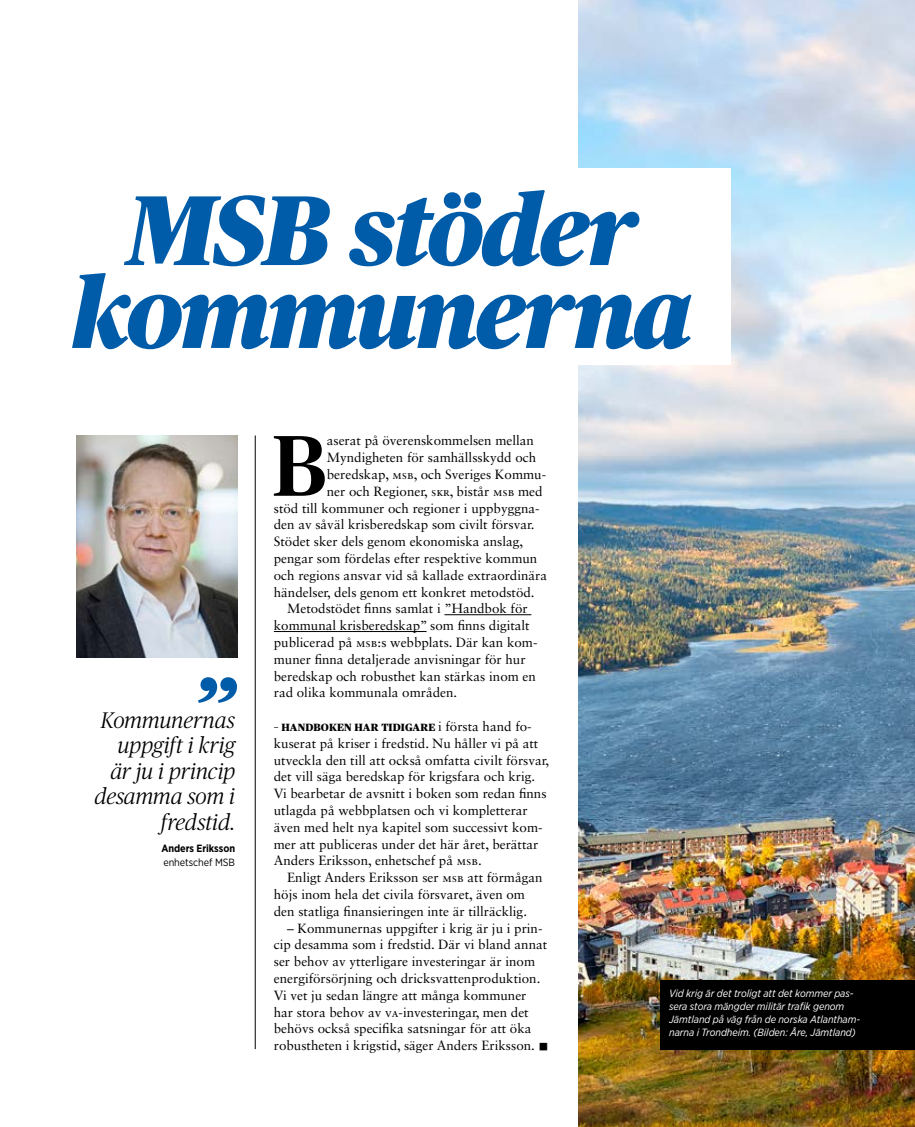
<style>
.page{position:relative;width:915px;height:1127px;background:#fff}
.page>*{position:absolute;margin:0;border:0;box-sizing:border-box;transform-origin:0 0}
.t1{font:italic 900 99px/82.9px "Publico Headline";letter-spacing:-.02em;color:#005ca9;text-align:center}
.t2{font:500 86.1px "Publico Headline";color:#000}
.t3{font:italic 300 22.5px/25.5px "Publico Headline";letter-spacing:-.005em;color:#000;text-align:right}
.t4{font:13.35px/16.8px "Sabon LT Std";color:#000}
.t5{font:800 12.3px "Publico Headline";letter-spacing:.005em;color:#000}
.t6{font:italic 10.5px/12.9px "Gotham Narrow";letter-spacing:-.005em;color:#fff}
.t7{font:700 10.5px "Gotham Narrow";letter-spacing:-.005em;color:#000}
.t8{font:10.5px "Gotham Narrow";letter-spacing:-.005em;color:#000}
.s1{font-size:12px}
.s2{font-family:"Sabon LT Std";font-weight:400;font-size:13.35px}
</style>
<div class="page">
<hr style="left:444px;top:614px;width:87px;height:1px;background:#000">
<hr style="left:274px;top:631px;width:152px;height:1px;background:#000">
<img style="left:77px;top:435px;width:160px;height:223px">
<svg style="left:198px;top:677px;width:39px;height:26px"></svg>
<hr style="left:255px;top:435px;width:1px;height:614px;background:#000">
<img style="left:578px;top:0;width:336px;height:1127px">
<div style="left:34px;top:168px;width:696px;height:197px;background:#fff"></div>
<hr style="left:914px;top:0;width:1px;height:1127px;background:#ebf5f4">
<div style="left:660px;top:980px;width:254px;height:69px;background:#000"></div>
<h1 class="t1" style="left:72px;top:183px;width:622px">MSB stöder kommunerna</h1>
<h3 class="t3" style="left:94px;top:706px;width:142px">Kommunernas uppgift i krig är ju i princip desamma som i fredstid.</h3>
<p class="t7" style="left:161px;top:842px;width:75px">Anders Eriksson</p>
<p class="t8" style="left:163px;top:855px;width:73px">enhetschef MSB</p>
<h2 class="t2" style="left:272px;top:404px;width:56px">B</h2>
<p class="t4" style="left:327px;top:432px;width:208px">aserat på överenskommelsen mellan</p>
<p class="t4" style="left:327px;top:449px;width:211px">Myndigheten för samhällsskydd och</p>
<p class="t4" style="left:327px;top:466px;width:221px">beredskap, <span class="s1">MSB</span>, och Sveriges Kommu-</p>
<p class="t4" style="left:327px;top:482px;width:217px">ner och Regioner, <span class="s1">SKR</span>, bistår <span class="s1">MSB</span> med</p>
<p class="t4" style="left:274px;top:499px;width:267px">stöd till kommuner och regioner i uppbyggna-</p>
<p class="t4" style="left:274px;top:516px;width:262px">den av såväl krisberedskap som civilt försvar.</p>
<p class="t4" style="left:274px;top:533px;width:251px">Stödet sker dels genom ekonomiska anslag,</p>
<p class="t4" style="left:274px;top:550px;width:265px">pengar som fördelas efter respektive kommun</p>
<p class="t4" style="left:274px;top:566px;width:275px">och regions ansvar vid så kallade extraordinära</p>
<p class="t4" style="left:274px;top:583px;width:262px">händelser, dels genom ett konkret metodstöd.</p>
<p class="t4" style="left:287px;top:600px;width:242px">Metodstödet finns samlat i ”Handbok för</p>
<p class="t4" style="left:274px;top:617px;width:257px">kommunal krisberedskap” som finns digitalt</p>
<p class="t4" style="left:274px;top:634px;width:265px">publicerad på <span class="s1">MSB</span>:s webbplats. Där kan kom-</p>
<p class="t4" style="left:274px;top:650px;width:253px">muner finna detaljerade anvisningar för hur</p>
<p class="t4" style="left:274px;top:667px;width:263px">beredskap och robusthet kan stärkas inom en</p>
<p class="t4" style="left:274px;top:684px;width:185px">rad olika kommunala områden.</p>
<p class="t5" style="left:274px;top:718px;width:259px">– HANDBOKEN HAR TIDIGARE <span class="s2">i första hand fo-</span></p>
<p class="t4" style="left:274px;top:734px;width:277px">kuserat på kriser i fredstid. Nu håller vi på att utveckla den till att också omfatta civilt försvar, det vill säga beredskap för krigsfara och krig.<br>Vi bearbetar de avsnitt i boken som redan finns utlagda på webbplatsen och vi kompletterar även med helt nya kapitel som successivt kom&shy;mer att publiceras under det här året, berättar Anders Eriksson, enhetschef på <span class="s1">MSB</span>.</p>
<p class="t4" style="left:274px;top:869px;width:270px;text-indent:13px">Enligt Anders Eriksson ser <span class="s1">MSB</span> att förmågan höjs inom hela det civila försvaret, även om den statliga finansieringen inte är tillräcklig.</p>
<p class="t4" style="left:274px;top:919px;width:275px;text-indent:13px">– Kommunernas uppgifter i krig är ju i prin&shy;cip desamma som i fredstid. Där vi bland annat ser behov av ytterligare investeringar är inom energiförsörjning och dricksvattenproduktion.<br>Vi vet ju sedan längre att många kommuner har stora behov av <span class="s1">VA</span>-investeringar, men det behövs också specifika satsningar för att öka robustheten i krigstid, säger Anders Eriksson.</p>
<p class="t6" style="left:669px;top:987px;width:192px">Vid krig är det troligt att det kommer pas&shy;sera stora mängder militär trafik genom Jämtland på väg från de norska Atlantham&shy;narna i Trondheim. (Bilden: Åre, Jämtland)</p>
</div>
